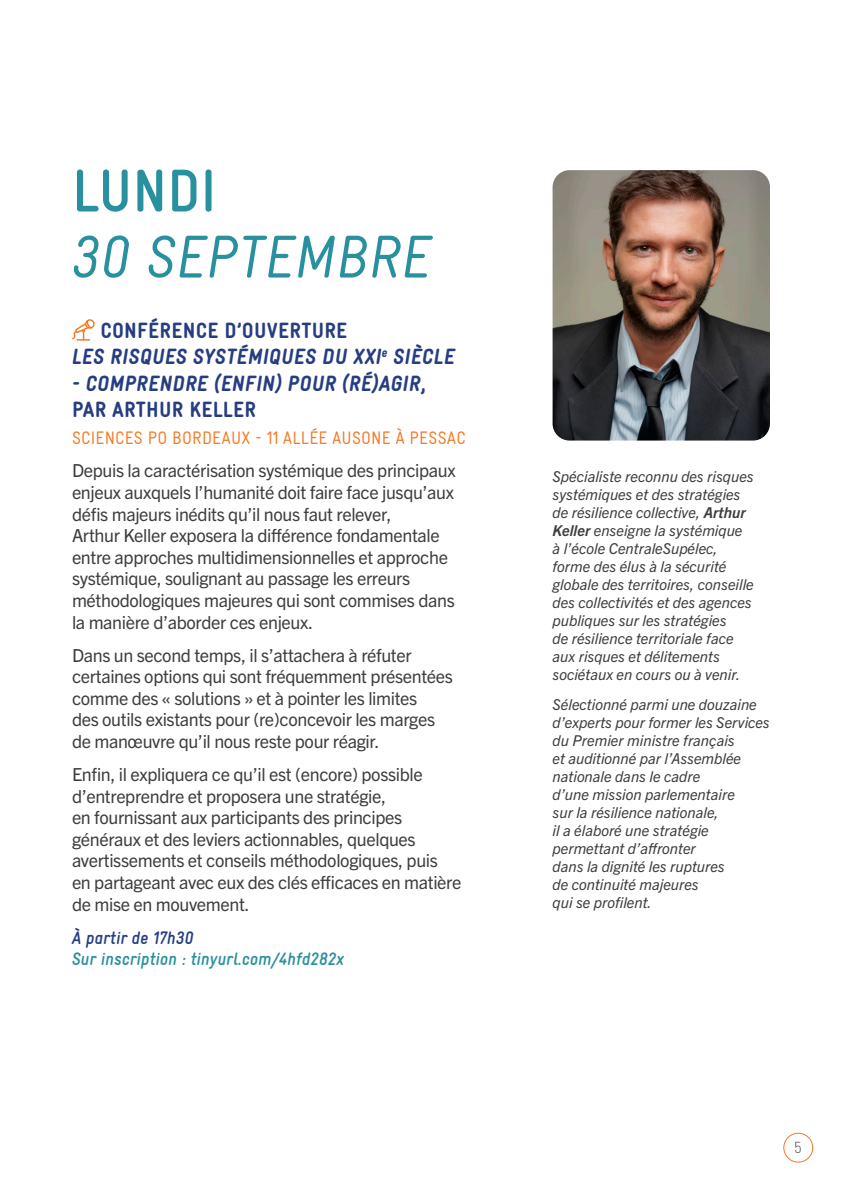
<style>
.page{position:relative;width:842px;height:1191px;background:#fff}
.page>*{position:absolute;margin:0;border:0;box-sizing:border-box;transform-origin:0 0}
.TITRE_DATE{font:italic condensed 60px/66px "Gravur LL";color:#29909f}
.Theme{font:italic 900 condensed 22px/26.4px "Gravur LL";letter-spacing:.01em;color:#263e81}
.t1{font:18px/21.6px "Trade Gothic Next LT Pro";letter-spacing:-.02em;color:#3e3e3f}
.Où{font:condensed 18px "Gravur LL";letter-spacing:.01em;color:#f47924}
.t2{font:italic 700 condensed 18px "Gravur LL";color:#29909f}
.horaires{font:italic 700 condensed 18px "Gravur LL";color:#263e81}
.t3{font:300 condensed 16px "Gravur LL";color:#3e3e3f}
.t4{font:italic 15px/18px "Trade Gothic Next LT Pro";color:#3e3e3f}
.s1{font-weight:700;font-style:normal}
.s2{font-style:normal}
.s3{font-weight:700}
</style>
<div class="page">
<div style="left:783px;top:1132px;width:30px;height:30px;border:1px solid #f47924;border-radius:50%"></div>
<svg style="left:72px;top:319px;width:23px;height:22px"></svg>
<img style="left:553px;top:170px;width:217px;height:270px">
<p class="TITRE_DATE" style="left:72px;top:156px;width:361px"><span class="s1">LUNDI<br></span>30 SEPTEMBRE</p>
<p class="Theme" style="left:72px;top:316px;width:384px;text-indent:28px"><span class="s2">CONFÉRENCE D’OUVERTURE<br></span>LES RISQUES SYSTÉMIQUES DU XXI<sup>e</sup> SIÈCLE</p>
<p class="Theme" style="left:72px;top:369px;width:355px">- COMPRENDRE (ENFIN) POUR (RÉ)AGIR<span class="s2">,<br>PAR ARTHUR KELLER</span></p>
<p class="Où" style="left:72px;top:427px;width:395px">SCIENCES PO BORDEAUX - 11 ALLÉE AUSONE À PESSAC</p>
<p class="t1" style="left:72px;top:459px;width:385px">Depuis la caractérisation systémique des principaux enjeux auxquels l’humanité doit faire face jusqu’aux défis majeurs inédits qu’il nous faut relever,<br>Arthur Keller exposera la différence fondamentale entre approches multidimensionnelles et approche systémique, soulignant au passage les erreurs méthodologiques majeures qui sont commises dans la manière d’aborder ces enjeux.</p>
<p class="t1" style="left:72px;top:643px;width:382px">Dans un second temps, il s’attachera à réfuter certaines options qui sont fréquemment présentées comme des « solutions » et à pointer les limites<br>des outils existants pour (re)concevoir les marges de manœuvre qu’il nous reste pour réagir.</p>
<p class="t1" style="left:72px;top:762px;width:391px">Enfin, il expliquera ce qu’il est (encore) possible d’entreprendre et proposera une stratégie,<br>en fournissant aux participants des principes généraux et des leviers actionnables, quelques avertissements et conseils méthodologiques, puis<br>en partageant avec eux des clés efficaces en matière de mise en mouvement.</p>
<p class="horaires" style="left:72px;top:925px;width:123px">À partir de 17h30</p>
<p class="t2" style="left:72px;top:947px;width:274px">Sur inscription : tinyurl.com/4hfd282x</p>
<p class="t4" style="left:553px;top:467px;width:203px">Spécialiste reconnu des risques systémiques et des stratégies de résilience collective, <span class="s3">Arthur<br>Keller</span> enseigne la systémique à l’école CentraleSupélec, forme des élus à la sécurité globale des territoires, conseille des collectivités et des agences publiques sur les stratégies<br>de résilience territoriale face aux risques et délitements sociétaux en cours ou à venir.</p>
<p class="t4" style="left:553px;top:694px;width:219px">Sélectionné parmi une douzaine d’experts pour former les Services du Premier ministre français<br>et auditionné par l’Assemblée nationale dans le cadre<br>d’une mission parlementaire<br>sur la résilience nationale,<br>il a élaboré une stratégie permettant d’affronter<br>dans la dignité les ruptures<br>de continuité majeures<br>qui se profilent.</p>
<p class="t3" style="left:794px;top:1137px;width:9px">5</p>
</div>
